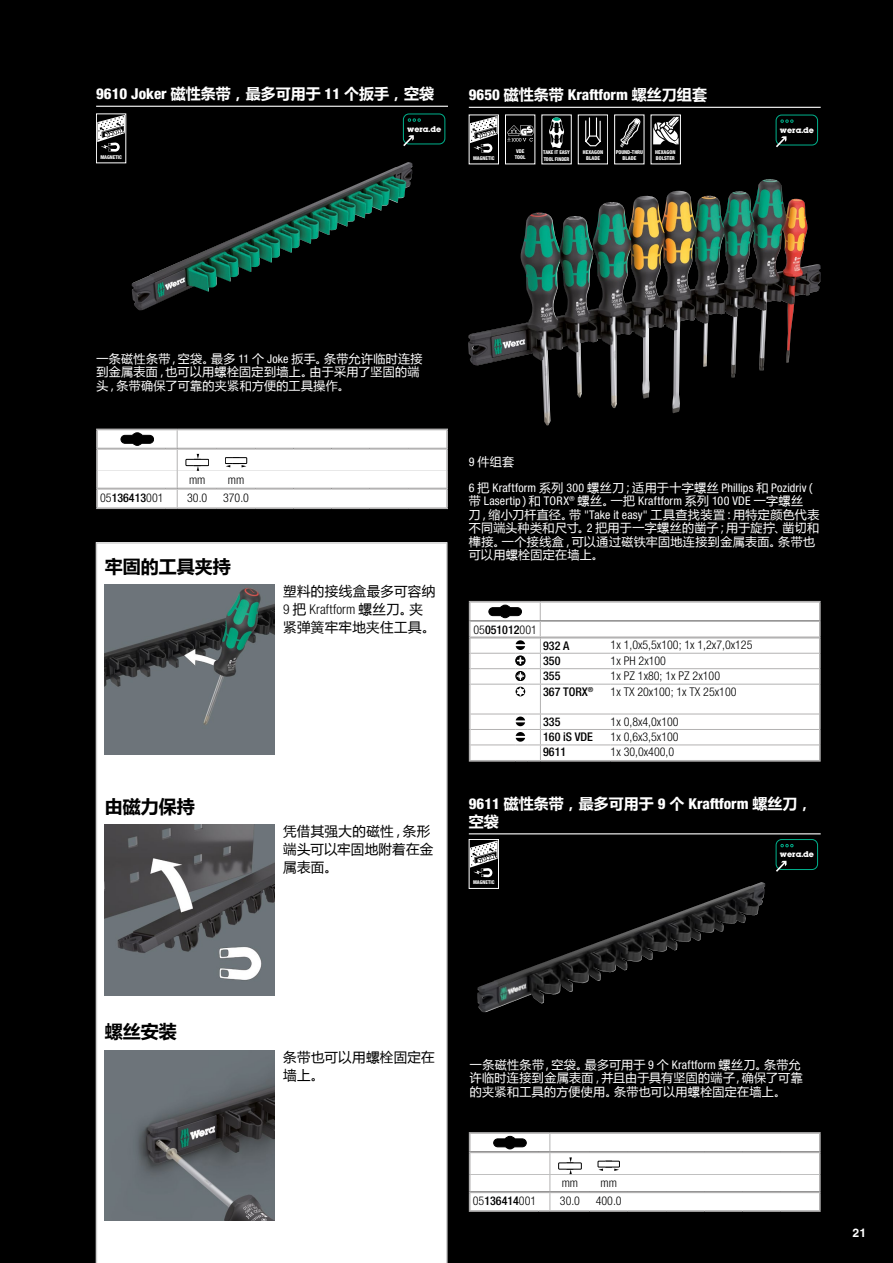
<style>
.page{position:relative;width:893px;height:1263px;background:#000}
.page>*{position:absolute;margin:0;border:0;box-sizing:border-box;transform-origin:0 0}
.t1{font:700 18px "Microsoft Ya Hei";color:#000}
.t2{font:700 15px/18px "Microsoft Ya Hei";color:#fff}
.t3{font:800 condensed 15px "Helvetica Neue LTW1 G";color:#fff}
.t4{font:13.5px/18px "Microsoft Ya Hei";letter-spacing:.025em;color:#000}
.t5{font:300 condensed 13.5px "Helvetica Neue LTW1 G";letter-spacing:.01em;color:#000}
.t6{font:12px/13.5px "Microsoft Ya Hei";letter-spacing:.03em;color:#fff}
.t7{font:300 condensed 12px "Helvetica Neue LTW1 G";color:#000}
.t8{font:condensed 12px/13.5px "Helvetica Neue LTW1 G";letter-spacing:.015em;color:#fff}
.t9{font:500 condensed 12px "Helvetica Neue LTW1 G";color:#000}
.t10{font:700 12px "Helvetica World";color:#fff}
.t11{font:700 7.35px "Lubalin";color:#fff}
.t12{font:800 condensed 5.25px/6.1px "Helvetica Neue LT Std";color:#fff}
.t13{font:800 condensed 5.25px/6.1px "Helvetica Neue LT Std";letter-spacing:-.02em;color:#fff}
.s1{font-family:"Helvetica Neue LTW1 G";font-weight:800;font-stretch:condensed}
.s2{font-family:"Microsoft Ya Hei";font-weight:700;font-stretch:normal}
.s3{font-family:"Helvetica Neue LTW1 G";font-stretch:condensed}
.s4{font-weight:300}
.s5{font-family:"Microsoft Ya Hei";font-weight:400;font-stretch:normal}
.s6{font-family:"Microsoft Ya Hei";font-stretch:normal}
</style>
<div class="page">
<div style="left:96px;top:542px;width:352px;height:721px;background:#fff"></div>
<svg style="left:96px;top:429px;width:352px;height:80px;background:#f4f4f4"></svg>
<hr style="left:177px;top:507px;width:40px;height:2px;background:#b3b2b2">
<hr style="left:217px;top:507px;width:38px;height:2px;background:#b3b2b2">
<hr style="left:255px;top:507px;width:38px;height:2px;background:#b3b2b2">
<hr style="left:293px;top:507px;width:39px;height:2px;background:#b3b2b2">
<hr style="left:332px;top:507px;width:38px;height:2px;background:#b3b2b2">
<hr style="left:370px;top:507px;width:38px;height:2px;background:#b3b2b2">
<hr style="left:408px;top:507px;width:40px;height:2px;background:#b3b2b2">
<hr style="left:469px;top:601px;width:71px;height:2px;background:#b3b2b2">
<hr style="left:540px;top:601px;width:281px;height:2px;background:#b3b2b2">
<hr style="left:469px;top:1132px;width:81px;height:2px;background:#b3b2b2">
<hr style="left:550px;top:1132px;width:271px;height:2px;background:#b3b2b2">
<svg style="left:469px;top:1133px;width:352px;height:79px;background:#f2f2f2"></svg>
<hr style="left:550px;top:1210px;width:40px;height:2px;background:#b3b2b2">
<hr style="left:590px;top:1210px;width:38px;height:2px;background:#b3b2b2">
<hr style="left:628px;top:1210px;width:38px;height:2px;background:#b3b2b2">
<hr style="left:666px;top:1210px;width:38px;height:2px;background:#b3b2b2">
<hr style="left:704px;top:1210px;width:38px;height:2px;background:#b3b2b2">
<hr style="left:742px;top:1210px;width:39px;height:2px;background:#b3b2b2">
<hr style="left:781px;top:1210px;width:40px;height:2px;background:#b3b2b2">
<div style="left:96px;top:114px;width:30px;height:49px;border:1px solid #fff"></div>
<svg style="left:97px;top:115px;width:28px;height:37px"></svg>
<img style="left:132px;top:162px;width:280px;height:148px">
<div style="left:469px;top:115px;width:30px;height:49px;border:1px solid #fff"></div>
<svg style="left:470px;top:116px;width:28px;height:37px"></svg>
<div style="left:505px;top:115px;width:30px;height:49px;border:1px solid #fff"></div>
<svg style="left:507px;top:125px;width:26px;height:17px"></svg>
<div style="left:542px;top:115px;width:30px;height:49px;border:1px solid #fff"></div>
<svg style="left:549px;top:117px;width:15px;height:31px"></svg>
<div style="left:578px;top:115px;width:30px;height:49px;border:1px solid #fff"></div>
<svg style="left:584px;top:116px;width:17px;height:31px"></svg>
<div style="left:614px;top:115px;width:30px;height:49px;border:1px solid #fff"></div>
<svg style="left:620px;top:118px;width:21px;height:30px"></svg>
<div style="left:651px;top:115px;width:30px;height:49px;border:1px solid #fff"></div>
<svg style="left:653px;top:117px;width:26px;height:27px"></svg>
<img style="left:468px;top:189px;width:290px;height:236px">
<div style="left:469px;top:839px;width:30px;height:50px;border:1px solid #fff"></div>
<svg style="left:470px;top:840px;width:28px;height:37px"></svg>
<img style="left:477px;top:882px;width:284px;height:130px">
<img style="left:105px;top:585px;width:170px;height:170px">
<img style="left:105px;top:825px;width:170px;height:170px">
<img style="left:105px;top:1051px;width:170px;height:170px">
<hr style="left:96px;top:106px;width:352px;height:1px;background:#fff">
<hr style="left:469px;top:107px;width:352px;height:1px;background:#fff">
<svg style="left:469px;top:602px;width:352px;height:160px;background:#f4f4f4"></svg>
<hr style="left:469px;top:833px;width:352px;height:1px;background:#fff">
<svg style="left:403px;top:114px;width:43px;height:32px"></svg>
<svg style="left:776px;top:115px;width:42px;height:32px"></svg>
<svg style="left:776px;top:839px;width:42px;height:33px"></svg>
<p class="t2" style="left:96px;top:84px;width:339px"><span class="s1">9610 Joker</span> 磁性条带，最多可用于 <span class="s1">11</span> 个扳手，空袋</p>
<p class="t3" style="left:469px;top:85px;width:240px">9650 <span class="s2">磁性条带</span> Kraftform <span class="s2">螺丝刀组套</span></p>
<p class="t11" style="left:407px;top:123px;width:36px">wera.de</p>
<p class="t11" style="left:780px;top:125px;width:36px">wera.de</p>
<p class="t12" style="left:100px;top:154px;width:23px">MAGNETIC</p>
<p class="t12" style="left:473px;top:155px;width:23px">MAGNETIC</p>
<p class="t12" style="left:515px;top:148px;width:12px">VDE<br>TOOL</p>
<p class="t13" style="left:543px;top:149px;width:28px">TAKE IT EASY<br>TOOL FINDER</p>
<p class="t12" style="left:583px;top:149px;width:22px;text-align:center">HEXAGON<br>BLADE</p>
<p class="t13" style="left:616px;top:149px;width:29px;text-align:center">POUND-THRU<br>BLADE</p>
<p class="t12" style="left:655px;top:149px;width:22px">HEXAGON<br>BOLSTER</p>
<p class="t6" style="left:96px;top:351px;width:328px">一条磁性条带，空袋。最多 <span class="s3">11</span> 个 <span class="s3">Joke</span> 扳手。条带允许临时连接到金属表面，也可以用螺栓固定到墙上。由于采用了坚固的端头，条带确保了可靠的夹紧和方便的工具操作。</p>
<p class="t7" style="left:189px;top:472px;width:18px">mm</p>
<p class="t7" style="left:228px;top:472px;width:18px">mm</p>
<p class="t9" style="left:100px;top:490px;width:65px"><span class="s4">05</span>136413<span class="s4">001</span></p>
<p class="t7" style="left:187px;top:490px;width:22px">30.0</p>
<p class="t7" style="left:223px;top:490px;width:27px">370.0</p>
<h1 class="t1" style="left:105px;top:553px;width:127px">牢固的工具夹持</h1>
<p class="t4" style="left:283px;top:581px;width:154px">塑料的接线盒最多可容纳</p>
<p class="t5" style="left:283px;top:601px;width:141px">9 <span class="s5">把</span> Kraftform <span class="s5">螺丝刀。夹</span></p>
<p class="t4" style="left:283px;top:617px;width:154px">紧弹簧牢牢地夹住工具。</p>
<h1 class="t1" style="left:105px;top:794px;width:91px">由磁力保持</h1>
<p class="t4" style="left:283px;top:821px;width:152px">凭借其强大的磁性，条形端头可以牢固地附着在金属表面。</p>
<p class="t6" style="left:469px;top:455px;width:47px"><span class="s3">9</span> 件组套</p>
<p class="t8" style="left:469px;top:481px;width:349px">6 <span class="s6">把</span> Kraftform <span class="s6">系列</span> 300 <span class="s6">螺丝刀；适用于十字螺丝</span> Phillips <span class="s6">和</span> Pozidriv<span class="s6">（带</span> Lasertip<span class="s6">）和</span> TORX<sup>®</sup> <span class="s6">螺丝。一把</span> Kraftform <span class="s6">系列</span> 100 VDE <span class="s6">一字螺丝</span></p>
<p class="t6" style="left:469px;top:507px;width:352px">刀，缩小刀杆直径。带 <span class="s3">"Take it easy"</span> 工具查找装置：用特定颜色代表不同端头种类和尺寸。<span class="s3">2</span> 把用于一字螺丝的凿子；用于旋拧、凿切和榫接。一个接线盒，可以通过磁铁牢固地连接到金属表面。条带也可以用螺栓固定在墙上。</p>
<p class="t9" style="left:473px;top:622px;width:65px"><span class="s4">05</span>051012<span class="s4">001</span></p>
<p class="t9" style="left:543px;top:638px;width:28px">932 A</p>
<p class="t7" style="left:611px;top:638px;width:143px">1x 1,0x5,5x100; 1x 1,2x7,0x125</p>
<p class="t9" style="left:543px;top:653px;width:19px">350</p>
<p class="t7" style="left:611px;top:653px;width:57px">1x PH 2x100</p>
<p class="t9" style="left:543px;top:669px;width:19px">355</p>
<p class="t7" style="left:611px;top:669px;width:111px">1x PZ 1x80; 1x PZ 2x100</p>
<p class="t9" style="left:543px;top:684px;width:52px">367 TORX<sup>®</sup></p>
<p class="t7" style="left:611px;top:684px;width:127px">1x TX 20x100; 1x TX 25x100</p>
<p class="t9" style="left:543px;top:714px;width:19px">335</p>
<p class="t7" style="left:611px;top:714px;width:70px">1x 0,8x4,0x100</p>
<p class="t9" style="left:543px;top:730px;width:51px">160 iS VDE</p>
<p class="t7" style="left:611px;top:730px;width:70px">1x 0,6x3,5x100</p>
<p class="t9" style="left:543px;top:745px;width:25px">9611</p>
<p class="t7" style="left:611px;top:745px;width:65px">1x 30,0x400,0</p>
<p class="t2" style="left:469px;top:793px;width:345px"><span class="s1">9611</span> 磁性条带，最多可用于 <span class="s1">9</span> 个 <span class="s1">Kraftform</span> 螺丝刀，空袋</p>
<p class="t12" style="left:473px;top:879px;width:23px">MAGNETIC</p>
<p class="t11" style="left:780px;top:849px;width:36px">wera.de</p>
<h1 class="t1" style="left:105px;top:1019px;width:73px">螺丝安装</h1>
<p class="t4" style="left:283px;top:1047px;width:153px">条带也可以用螺栓固定在墙上。</p>
<p class="t6" style="left:470px;top:1057px;width:334px">一条磁性条带，空袋。最多可用于 <span class="s3">9</span> 个 <span class="s3">Kraftform</span> 螺丝刀。条带允许临时连接到金属表面，并且由于具有坚固的端子，确保了可靠的夹紧和工具的方便使用。条带也可以用螺栓固定在墙上。</p>
<p class="t7" style="left:562px;top:1176px;width:18px">mm</p>
<p class="t7" style="left:600px;top:1176px;width:18px">mm</p>
<p class="t9" style="left:473px;top:1193px;width:65px"><span class="s4">05</span>136414<span class="s4">001</span></p>
<p class="t7" style="left:560px;top:1193px;width:22px">30.0</p>
<p class="t7" style="left:596px;top:1193px;width:27px">400.0</p>
<p class="t10" style="left:853px;top:1225px;width:15px">21</p>
</div>
